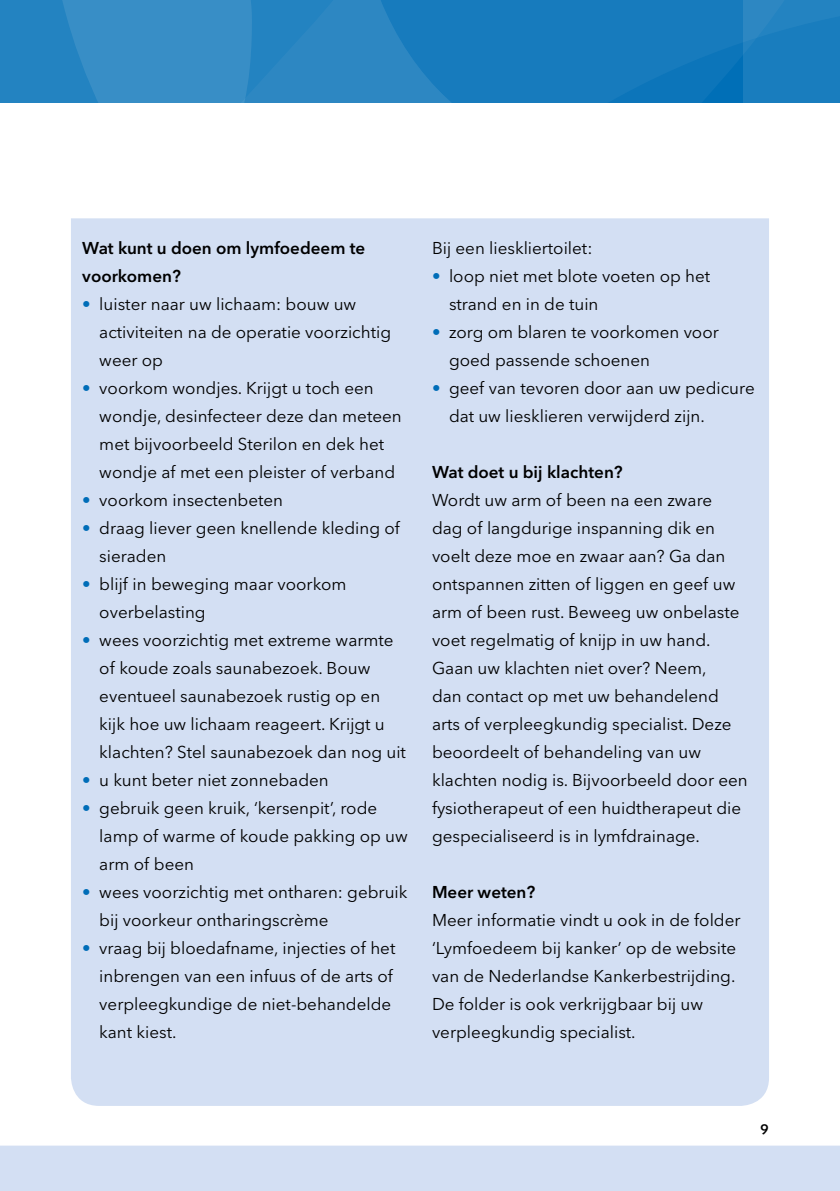
<style>
.page{position:relative;width:840px;height:1191px;background:#fff}
.page>*{position:absolute;margin:0;border:0;box-sizing:border-box;transform-origin:0 0}
.t1{font:17px/28px "Avenir Next LT Pro";color:#000}
.t2{font:600 17px/28px "Avenir Next LT Pro";color:#000}
.t3{font:600 14px "Avenir Next LT Pro";color:#000}
.s1{color:#006db8}
</style>
<div class="page">
<svg style="left:0;top:0;width:839px;height:102px;background:#2281c0"></svg>
<div style="left:0;top:1145px;width:839px;height:46px;background:#d3dff3"></div>
<div style="left:71px;top:218px;width:697px;height:888px;background:#d3dff3"></div>
<p class="t2" style="left:82px;top:234px;width:284px">Wat kunt u doen om lymfoedeem te voorkomen?</p>
<p class="t1" style="left:99px;top:290px;width:293px;text-indent:-17px"><span class="s1">•</span> luister naar uw lichaam: bouw uw activiteiten na de operatie voorzichtig weer op</p>
<p class="t1" style="left:99px;top:374px;width:304px;text-indent:-17px"><span class="s1">•</span> voorkom wondjes. Krijgt u toch een wondje, desinfecteer deze dan meteen met bijvoorbeeld Sterilon en dek het wondje af met een pleister of verband</p>
<p class="t1" style="left:82px;top:486px;width:202px"><span class="s1">•</span> voorkom insectenbeten</p>
<p class="t1" style="left:99px;top:514px;width:302px;text-indent:-17px"><span class="s1">•</span> draag liever geen knellende kleding of sieraden</p>
<p class="t1" style="left:99px;top:570px;width:248px;text-indent:-17px"><span class="s1">•</span> blijf in beweging maar voorkom overbelasting</p>
<p class="t1" style="left:99px;top:626px;width:308px;text-indent:-17px"><span class="s1">•</span> wees voorzichtig met extreme warmte of koude zoals saunabezoek. Bouw eventueel saunabezoek rustig op en kijk hoe uw lichaam reageert. Krijgt u klachten? Stel saunabezoek dan nog uit</p>
<p class="t1" style="left:82px;top:766px;width:248px"><span class="s1">•</span> u kunt beter niet zonnebaden</p>
<p class="t1" style="left:99px;top:794px;width:310px;text-indent:-17px"><span class="s1">•</span> gebruik geen kruik, ‘kersenpit’, rode lamp of warme of koude pakking op uw arm of been</p>
<p class="t1" style="left:99px;top:878px;width:309px;text-indent:-17px"><span class="s1">•</span> wees voorzichtig met ontharen: gebruik bij voorkeur ontharingscrème</p>
<p class="t1" style="left:99px;top:934px;width:297px;text-indent:-17px"><span class="s1">•</span> vraag bij bloedafname, injecties of het inbrengen van een infuus of de arts of verpleegkundige de niet-behandelde kant kiest.</p>
<p class="t1" style="left:432px;top:234px;width:162px">Bij een lieskliertoilet:</p>
<p class="t1" style="left:449px;top:262px;width:262px;text-indent:-17px"><span class="s1">•</span> loop niet met blote voeten op het strand en in de tuin</p>
<p class="t1" style="left:449px;top:318px;width:271px;text-indent:-17px"><span class="s1">•</span> zorg om blaren te voorkomen voor goed passende schoenen</p>
<p class="t1" style="left:449px;top:374px;width:307px;text-indent:-17px"><span class="s1">•</span> geef van tevoren door aan uw pedicure dat uw liesklieren verwijderd zijn.</p>
<p class="t2" style="left:432px;top:458px;width:192px">Wat doet u bij klachten?</p>
<p class="t1" style="left:432px;top:486px;width:317px">Wordt uw arm of been na een zware<br>dag of langdurige inspanning dik en voelt deze moe en zwaar aan? Ga dan ontspannen zitten of liggen en geef uw arm of been rust. Beweeg uw onbelaste voet regelmatig of knijp in uw hand.<br>Gaan uw klachten niet over? Neem,<br>dan contact op met uw behandelend arts of verpleegkundig specialist. Deze beoordeelt of behandeling van uw klachten nodig is. Bijvoorbeeld door een fysiotherapeut of een huidtherapeut die gespecialiseerd is in lymfdrainage.</p>
<p class="t2" style="left:432px;top:878px;width:105px">Meer weten?</p>
<p class="t1" style="left:432px;top:906px;width:310px">Meer informatie vindt u ook in de folder ‘Lymfoedeem bij kanker’ op de website van de Nederlandse Kankerbestrijding.<br>De folder is ook verkrijgbaar bij uw verpleegkundig specialist.</p>
<p class="t3" style="left:759px;top:1118px;width:10px">9</p>
</div>
